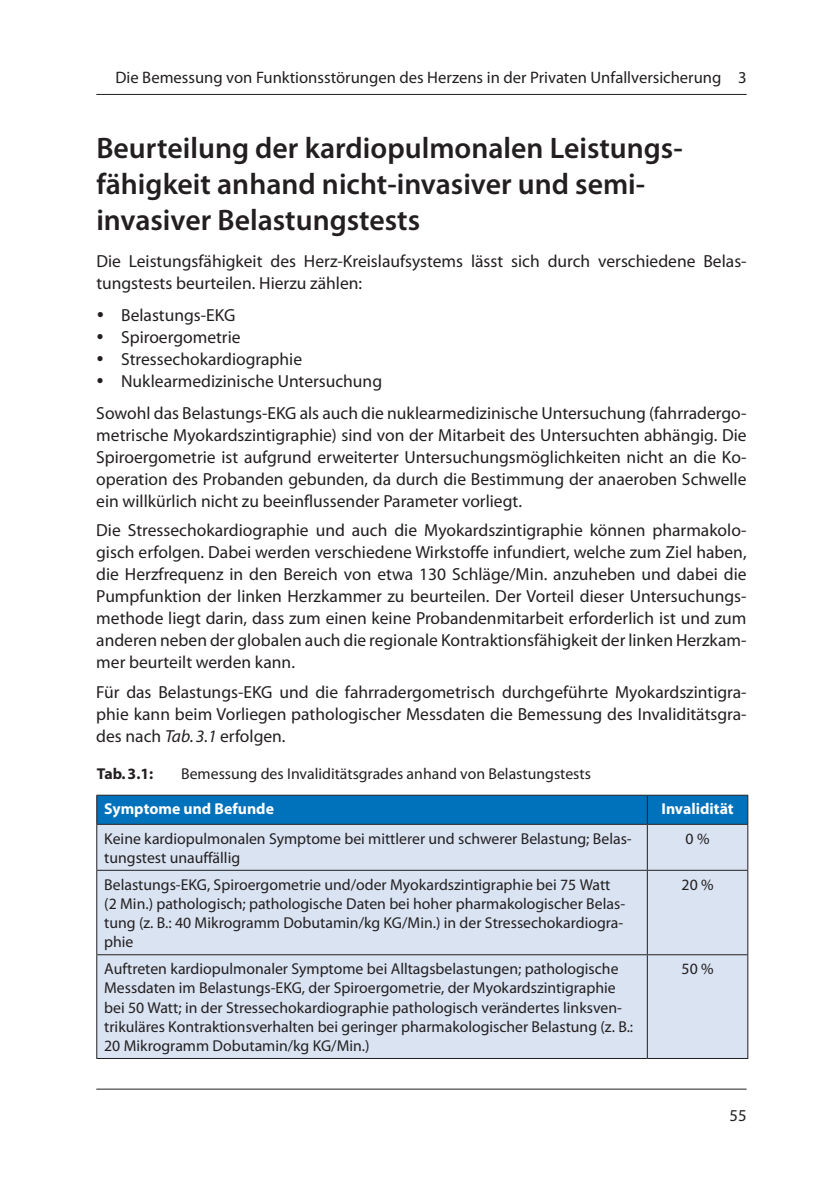
<style>
.page{position:relative;width:838px;height:1185px;background:#fff}
.page>*{position:absolute;margin:0;border:0;box-sizing:border-box;transform-origin:0 0}
.t1{font:600 29.75px/35.9px "Myriad Pro";color:#231f20}
.t2{font:17.5px/22.1px "Myriad Pro";color:#231f20;text-align:justify}
.t3{font:16.62px "Myriad Pro";color:#231f20}
.t4{font:15.75px/19.2px "Myriad Pro";color:#231f20}
.t5{font:700 15.75px "Myriad Pro";color:#fff}
.t6{font:700 15.75px "Myriad Pro";color:#231f20}
.s1{font-style:italic}
</style>
<div class="page">
<hr style="left:96px;top:94px;width:650px;height:1px;background:#231f20">
<hr style="left:96px;top:1088px;width:650px;height:1px;background:#231f20">
<div style="left:97px;top:825px;width:650px;height:233px;background:#d9e3f2"></div>
<hr style="left:646px;top:825px;width:1px;height:45px;background:#231f20">
<hr style="left:96px;top:870px;width:551px;height:1px;background:#231f20">
<hr style="left:647px;top:870px;width:101px;height:1px;background:#231f20">
<hr style="left:646px;top:871px;width:1px;height:83px;background:#231f20">
<hr style="left:646px;top:955px;width:1px;height:103px;background:#231f20">
<svg style="left:96px;top:795px;width:652px;height:29px;background:#026fb6"></svg>
<hr style="left:96px;top:824px;width:551px;height:1px;background:#231f20">
<hr style="left:647px;top:824px;width:101px;height:1px;background:#231f20">
<hr style="left:96px;top:825px;width:1px;height:45px;background:#231f20">
<hr style="left:747px;top:825px;width:1px;height:45px;background:#231f20">
<hr style="left:96px;top:871px;width:1px;height:83px;background:#231f20">
<hr style="left:747px;top:871px;width:1px;height:83px;background:#231f20">
<hr style="left:96px;top:954px;width:551px;height:1px;background:#231f20">
<hr style="left:96px;top:955px;width:1px;height:103px;background:#231f20">
<hr style="left:647px;top:954px;width:101px;height:1px;background:#231f20">
<hr style="left:747px;top:955px;width:1px;height:103px;background:#231f20">
<hr style="left:96px;top:1058px;width:551px;height:1px;background:#231f20">
<hr style="left:647px;top:1058px;width:101px;height:1px;background:#231f20">
<p class="t3" style="left:115px;top:68px;width:632px">Die Bemessung von Funktionsstörungen des Herzens in der Privaten Unfallversicherung 3</p>
<h1 class="t1" style="left:96px;top:131px;width:586px">Beurteilung der kardiopulmonalen Leistungs&shy;fähigkeit anhand nicht-invasiver und semi&shy;invasiver Belastungstests</h1>
<p class="t2" style="left:96px;top:250px;width:651px">Die Leistungsfähigkeit des Herz-Kreislaufsystems lässt sich durch verschiedene Belas&shy;tungstests beurteilen. Hierzu zählen:</p>
<p class="t2" style="left:121px;top:304px;width:262px;text-align:left">Belastungs-EKG<br>Spiroergometrie<br>Stressechokardiographie<br>Nuklearmedizinische Untersuchung</p>
<p class="t2" style="left:96px;top:402px;width:651px">Sowohl das Belastungs-EKG als auch die nuklearmedizinische Untersuchung (fahrradergo&shy;metrische Myokardszintigraphie) sind von der Mitarbeit des Untersuchten abhängig. Die Spiroergometrie ist aufgrund erweiterter Untersuchungsmöglichkeiten nicht an die Ko&shy;operation des Probanden gebunden, da durch die Bestimmung der anaeroben Schwelle ein willkürlich nicht zu beeinflussender Parameter vorliegt.</p>
<p class="t2" style="left:96px;top:520px;width:651px">Die Stressechokardiographie und auch die Myokardszintigraphie können pharmakolo&shy;gisch erfolgen. Dabei werden verschiedene Wirkstoffe infundiert, welche zum Ziel haben, die Herzfrequenz in den Bereich von etwa 130 Schläge/Min. anzuheben und dabei die Pumpfunktion der linken Herzkammer zu beurteilen. Der Vorteil dieser Untersuchungs&shy;methode liegt darin, dass zum einen keine Probandenmitarbeit erforderlich ist und zum anderen neben der globalen auch die regionale Kontraktionsfähigkeit der linken Herzkam&shy;mer beurteilt werden kann.</p>
<p class="t2" style="left:96px;top:682px;width:651px">Für das Belastungs-EKG und die fahrradergometrisch durchgeführte Myokardszintigra&shy;phie kann beim Vorliegen pathologischer Messdaten die Bemessung des Invaliditätsgra&shy;des nach <span class="s1">Tab. 3.1</span> erfolgen.</p>
<p class="t6" style="left:97px;top:765px;width:58px">Tab.3.1:</p>
<p class="t4" style="left:181px;top:764px;width:411px">Bemessung des Invaliditätsgrades anhand von Belastungstests</p>
<p class="t5" style="left:104px;top:800px;width:171px">Symptome und Befunde</p>
<p class="t5" style="left:661px;top:800px;width:74px">Invalidität</p>
<p class="t4" style="left:104px;top:829px;width:529px">Keine kardiopulmonalen Symptome bei mittlerer und schwerer Belastung; Belas&shy;tungstest unauffällig</p>
<p class="t4" style="left:685px;top:829px;width:25px">0%</p>
<p class="t4" style="left:104px;top:875px;width:522px">Belastungs-EKG, Spiroergometrie und/oder Myokardszintigraphie bei 75 Watt (2 Min.) pathologisch; pathologische Daten bei hoher pharmakologischer Belas&shy;tung (z. B.: 40 Mikrogramm Dobutamin/kg KG/Min.) in der Stressechokardiogra&shy;phie</p>
<p class="t4" style="left:681px;top:875px;width:33px">20%</p>
<p class="t4" style="left:104px;top:959px;width:530px">Auftreten kardiopulmonaler Symptome bei Alltagsbelastungen; pathologische Messdaten im Belastungs-EKG, der Spiroergometrie, der Myokardszintigraphie bei 50 Watt; in der Stressechokardiographie pathologisch verändertes linksven&shy;trikuläres Kontraktionsverhalten bei geringer pharmakologischer Belastung (z. B.:<br>20 Mikrogramm Dobutamin/kg KG/Min.)</p>
<p class="t4" style="left:681px;top:959px;width:33px">50%</p>
<p class="t3" style="left:729px;top:1106px;width:19px">55</p>
</div>
